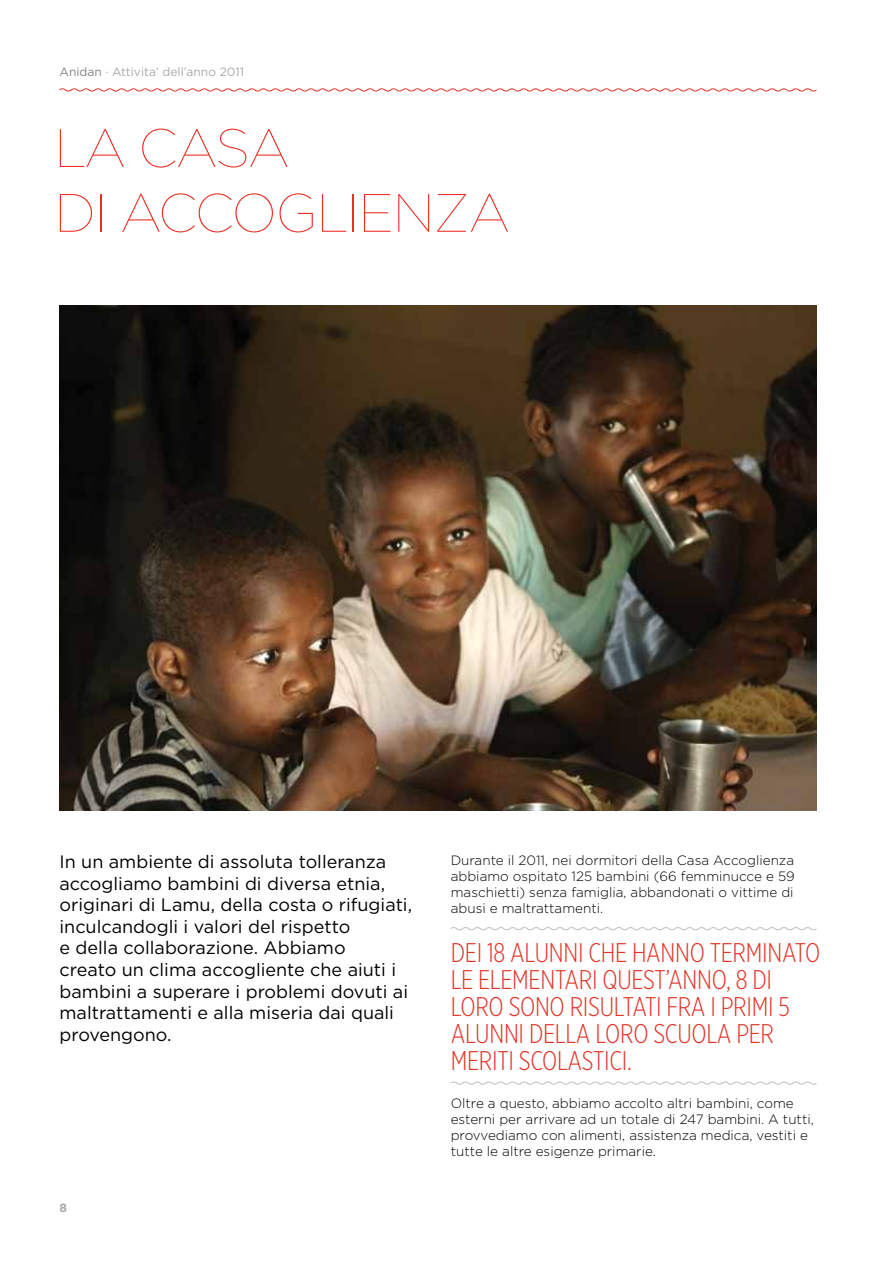
<style>
.page{position:relative;width:893px;height:1263px;background:#fff}
.page>*{position:absolute;margin:0;border:0;box-sizing:border-box;transform-origin:0 0}
.t1{font:100 54px/64.8px "Gotham";letter-spacing:-.025em;color:#ec3025}
.t2{font:300 27px/27px "Gotham X Narrow";letter-spacing:-.01em;color:#e23527}
.t3{font:18px/21.6px "Gotham";color:#000}
.t4{font:300 13.5px/16.2px "Gotham";color:#000;text-align:justify}
.t5{font:12px "Gotham";color:#a7a9ac}
.t6{font:700 12px "Gotham";color:#a7a9ac}
.s1{color:#808285}
</style>
<div class="page">
<svg style="left:59px;top:88px;width:758px;height:4px"></svg>
<svg style="left:450px;top:1081px;width:367px;height:4px"></svg>
<svg style="left:450px;top:927px;width:367px;height:4px"></svg>
<img style="left:60px;top:305px;width:756px;height:505px">
<p class="t5" style="left:60px;top:65px;width:186px"><span class="s1">Anidan</span> · attivita’ dell’anno 2011</p>
<h1 class="t1" style="left:54px;top:115px;width:457px">LA CASA<br>DI ACCOGLIENZA</h1>
<p class="t3" style="left:60px;top:850px;width:354px">In un ambiente di assoluta tolleranza accogliamo bambini di diversa etnia, originari di Lamu, della costa o rifugiati, inculcandogli i valori del rispetto<br>e della collaborazione. Abbiamo<br>creato un clima accogliente che aiuti i bambini a superare i problemi dovuti ai maltrattamenti e alla miseria dai quali provengono.</p>
<p class="t4" style="left:451px;top:852px;width:346px">Durante il 2011, nei dormitori della Casa Accoglienza abbiamo ospitato 125 bambini (66 femminucce e 59 maschietti) senza famiglia, abbandonati o vittime di abusi e maltrattamenti.</p>
<h2 class="t2" style="left:451px;top:938px;width:371px">DEI 18 ALUNNI CHE HANNO TERMINATO<br>LE ELEMENTARI QUEST’ANNO, 8 DI<br>LORO SONO RISULTATI FRA I PRIMI 5<br>ALUNNI DELLA LORO SCUOLA PER<br>MERITI SCOLASTICI.</h2>
<p class="t6" style="left:60px;top:1201px;width:9px">8</p>
<p class="t4" style="left:451px;top:1095px;width:365px;text-align:left">Oltre a questo, abbiamo accolto altri bambini, come esterni per arrivare ad un totale di 247 bambini. A tutti, provvediamo con alimenti, assistenza medica, vestiti e tutte le altre esigenze primarie.</p>
</div>
